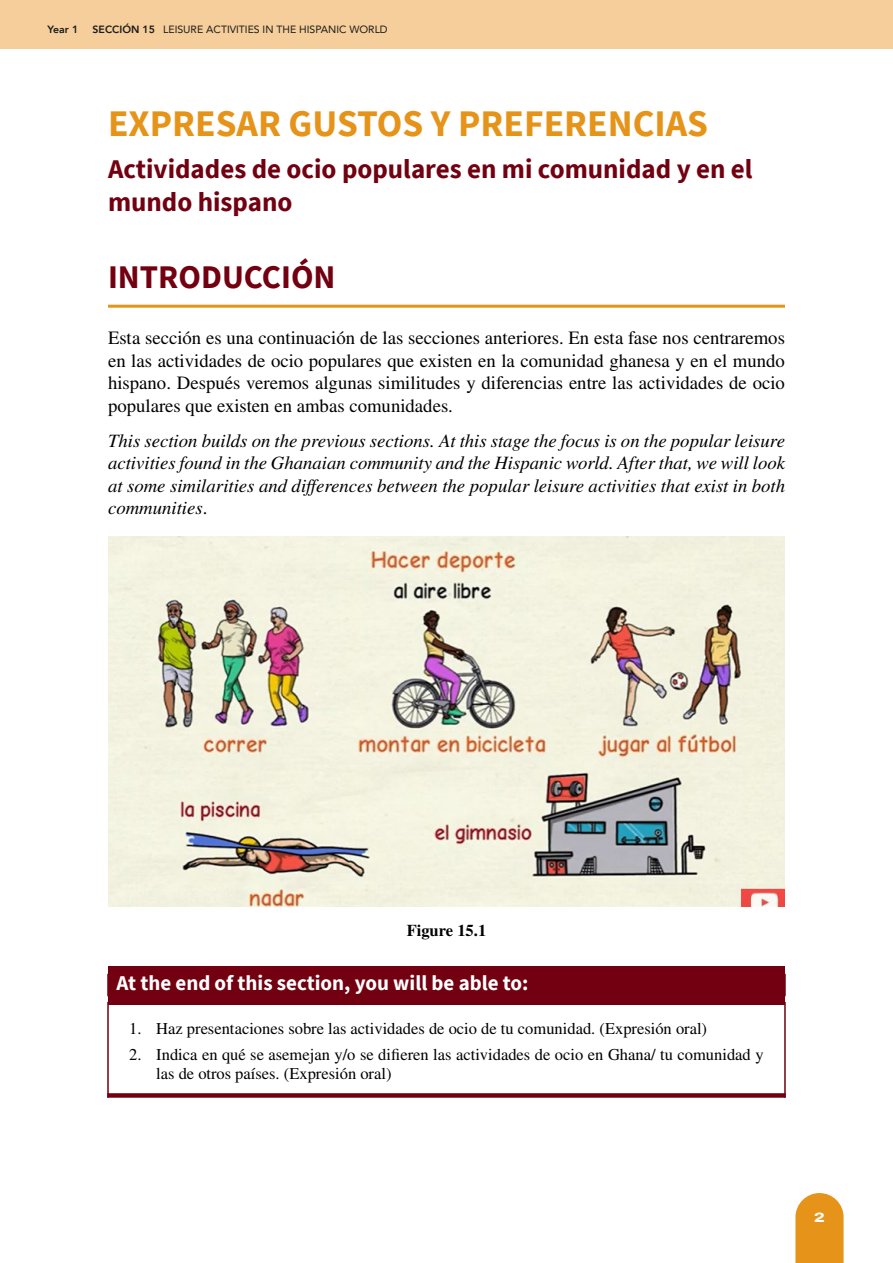
<style>
.page{position:relative;width:893px;height:1263px;background:#fff}
.page>*{position:absolute;margin:0;border:0;box-sizing:border-box;transform-origin:0 0}
.t1{font:700 37.5px "Source Sans Pro";color:#e69419}
.t2{font:700 33px "Source Sans Pro";color:#720011}
.t3{font:700 27px/33px "Source Sans Pro";color:#720011}
.t4{font:700 21px "Source Sans Pro";color:#fff}
.t5{font:18.75px/22.5px "STIX General";color:#000;text-align:justify}
.t6{font:italic 18.75px/22.5px "STIX General";color:#000;text-align:justify}
.t7{font:16.5px/19.5px "STIX General";color:#000}
.t8{font:700 16.5px "STIX General";color:#000}
.t9{font:800 13.5px "Archivo Expanded";color:#fff}
.t10{font:10.5px "Avenir";color:#1a1a1a}
.t11{font:800 10.5px "Avenir";color:#1a1a1a}
.s1{font-weight:800}
.s2{font-style:normal}
</style>
<div class="page">
<div style="left:0;top:0;width:893px;height:49px;background:#f5ce9b"></div>
<svg style="left:795px;top:1193px;width:49px;height:70px;background:#e89d2e"></svg>
<hr style="left:108px;top:305px;width:677px;height:3px;background:#e69419">
<div style="left:108px;top:966px;width:677px;height:38px;background:#720011"></div>
<div style="left:107px;top:1002px;width:679px;height:96px;border:2px solid #720011"></div>
<div style="left:107px;top:1093px;width:679px;height:5px;background:#720011"></div>
<img style="left:108px;top:537px;width:677px;height:369px">
<p class="t11" style="left:48px;top:21px;width:32px">Year 1</p>
<p class="t10" style="left:93px;top:21px;width:297px"><span class="s1">SECCIÓN 15</span> LEISURE ACTIVITIES IN THE HISPANIC WORLD</p>
<h1 class="t1" style="left:108px;top:98px;width:602px">EXPRESAR GUSTOS Y PREFERENCIAS</h1>
<h3 class="t3" style="left:108px;top:152px;width:646px">Actividades de ocio populares en mi comunidad y en el mundo hispano</h3>
<h2 class="t2" style="left:108px;top:254px;width:229px">INTRODUCCIÓN</h2>
<p class="t5" style="left:108px;top:327px;width:678px">Esta sección es una continuación de las secciones anteriores. En esta fase nos centraremos en las actividades de ocio populares que existen en la comunidad ghanesa y en el mundo hispano. Después veremos algunas similitudes y diferencias entre las actividades de ocio populares que existen en ambas comunidades.</p>
<p class="t6" style="left:108px;top:429px;width:679px">This section builds on the previous sections. At this stage the focus is on the popular leisure activities found in the Ghanaian community and the Hispanic world. After that, we will look at some similarities and differences between the popular leisure activities that exist in both communities<span class="s2">.</span></p>
<p class="t8" style="left:407px;top:918px;width:81px">Figure 15.1</p>
<p class="t4" style="left:117px;top:969px;width:413px">At the end of this section, you will be able to:</p>
<p class="t7" style="left:129px;top:1019px;width:579px">1. Haz presentaciones sobre las actividades de ocio de tu comunidad. (Expresión oral)</p>
<p class="t7" style="left:156px;top:1045px;width:609px;text-indent:-27px">2. Indica en qué se asemejan y/o se difieren las actividades de ocio en Ghana/ tu comunidad y las de otros países. (Expresión oral)</p>
<p class="t9" style="left:814px;top:1207px;width:12px">2</p>
</div>
